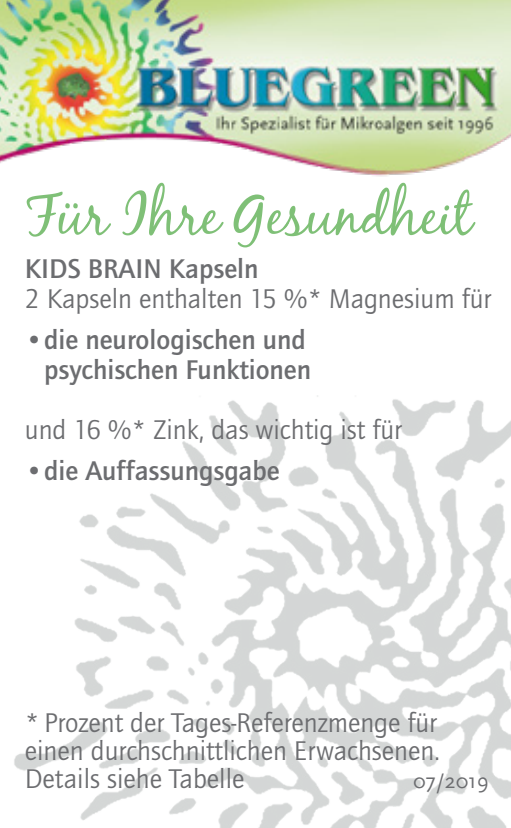
<style>
.page{position:relative;width:511px;height:828px;background:#fff}
.page>*{position:absolute;margin:0;border:0;box-sizing:border-box;transform-origin:0 0}
.t1{font:56.8px "Black Jack";color:#7fc077}
.t2{font:28px/28px "Quay Itc T";color:#6c6d70;text-align:justify}
.t3{font:700 28px/30px "Quay Itc T";color:#6c6d70;text-align:right}
.t4{font:22px "Scala Sans";color:#6c6d70}
</style>
<div class="page">
<img style="left:14px;top:395px;width:496px;height:433px">
<img style="left:0;top:0;width:510px;height:177px">
<p class="t1" style="left:25px;top:180px;width:448px">Für Ihre Gesundheit</p>
<p class="t3" style="left:25px;top:253px;width:235px">KIDS BRAIN Kapseln</p>
<p class="t2" style="left:25px;top:284px;width:468px">2 Kapseln enthalten 15 %* Magnesium für</p>
<p class="t3" style="left:25px;top:324px;width:288px">•die neurologischen und psychischen Funktionen</p>
<p class="t2" style="left:25px;top:415px;width:378px">und 16 %* Zink, das wichtig ist für</p>
<p class="t3" style="left:25px;top:455px;width:256px">•die Auffassungsgabe</p>
<p class="t2" style="left:25px;top:708px;width:416px">* Prozent der Tages-Referenzmenge für einen durchschnittlichen Erwachsenen.<br>Details siehe Tabelle</p>
<p class="t4" style="left:412px;top:768px;width:77px">07/2019</p>
</div>
